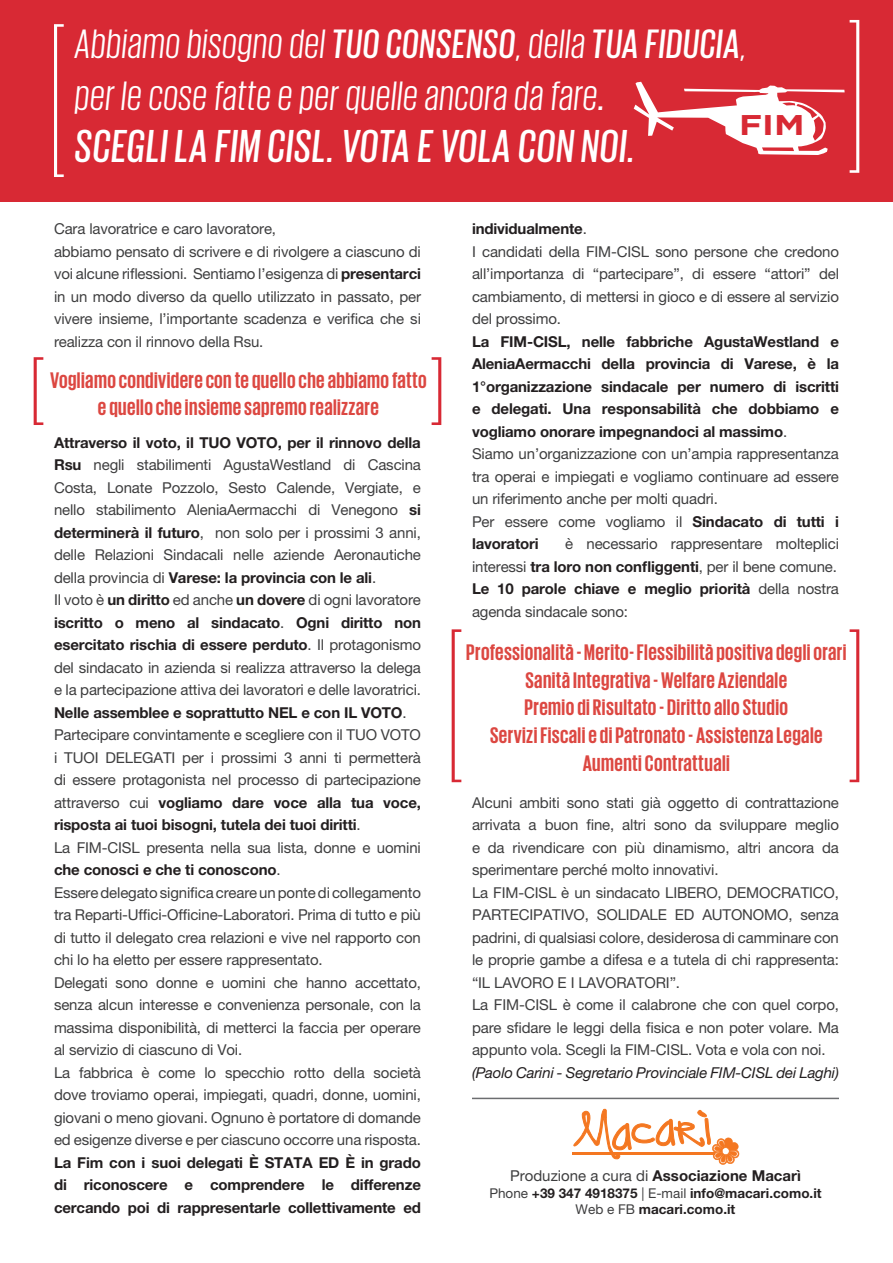
<style>
.page{position:relative;width:893px;height:1263px;background:#fff}
.page>*{position:absolute;margin:0;border:0;box-sizing:border-box;transform-origin:0 0}
.t1{font:italic 500 47.25px "Giorgio Sans";letter-spacing:.03em;color:#fff}
.t2{font:italic 42px/51.9px "Giorgio Sans";letter-spacing:.03em;color:#fff}
.t3{font:700 28.5px "Gotham";color:#d82934;scale:1.23 1}
.t4{font:700 23.1px/27.8px "Giorgio Sans";letter-spacing:.02em;color:#dc4741;text-align:center}
.t5{font:15px/22.5px "Helvetica Neue LT Pro";letter-spacing:-.01em;color:#3e3e3f}
.t6{font:700 15px/22.5px "Helvetica Neue LT Pro";letter-spacing:-.01em;color:#231f20;text-align:justify}
.t7{font:italic 15px "Helvetica Neue LT Pro";letter-spacing:-.01em;color:#231f20}
.t8{font:700 13.5px/16.5px "Helvetica Neue LT Pro";color:#231f20;text-align:center}
.s1{font-weight:500}
.s2{font-weight:700;color:#231f20}
.s3{font-weight:400;color:#3e3e3f}
</style>
<div class="page">
<svg style="left:34px;top:357px;width:9px;height:68px"></svg>
<svg style="left:432px;top:357px;width:9px;height:68px"></svg>
<svg style="left:452px;top:629px;width:9px;height:153px"></svg>
<svg style="left:850px;top:629px;width:9px;height:153px"></svg>
<div style="left:0;top:0;width:893px;height:201px;background:#d82934"></div>
<svg style="left:633px;top:20px;width:226px;height:153px"></svg>
<svg style="left:54px;top:24px;width:10px;height:153px"></svg>
<hr style="left:572px;top:1152px;width:143px;height:2px;background:#f47721">
<svg style="left:573px;top:1109px;width:166px;height:56px"></svg>
<hr style="left:472px;top:1098px;width:367px;height:1px;background:#6c6d70">
<h2 class="t2" style="left:75px;top:17px;width:672px">Abbiamo bisogno del <span class="s1">TUO CONSENSO</span>, della <span class="s1">TUA FIDUCIA</span>, per le cose fatte e per quelle ancora da fare<span class="s1">.</span></h2>
<h1 class="t1" style="left:75px;top:122px;width:561px">SCEGLI LA FIM CISL. VOTA E VOLA CON NOI.</h1>
<h3 class="t3" style="left:739px;top:106px;width:55px">FIM</h3>
<p class="t5" style="left:54px;top:217px;width:368px">Cara lavoratrice e caro lavoratore,<br>abbiamo pensato di scrivere e di rivolgere a ciascuno di voi alcune riflessioni. Sentiamo l’esigenza di <span class="s2">presentarci </span>in un modo diverso da quello utilizzato in passato, per vivere insieme, l’importante scadenza e verifica che si realizza con il rinnovo della Rsu.</p>
<h3 class="t4" style="left:50px;top:365px;width:378px">Vogliamo condividere con te quello che abbiamo fatto e quello che insieme sapremo realizzare</h3>
<p class="t5" style="left:54px;top:431px;width:368px"><span class="s2">Attraverso il voto, il TUO VOTO, per il rinnovo della Rsu</span> negli stabilimenti AgustaWestland di Cascina Costa, Lonate Pozzolo, Sesto Calende, Vergiate, e nello stabilimento AleniaAermacchi di Venegono <span class="s2">si determinerà il futuro</span>, non solo per i prossimi 3 anni, delle Relazioni Sindacali nelle aziende Aeronautiche della provincia di <span class="s2">Varese: la provincia con le ali</span>.<br>Il voto è <span class="s2">un diritto</span> ed anche <span class="s2">un dovere</span> di ogni lavoratore <span class="s2">iscritto o meno al sindacato</span>. <span class="s2">Ogni diritto non esercitato rischia di essere perduto</span>. Il protagonismo del sindacato in azienda si realizza attraverso la delega e la partecipazione attiva dei lavoratori e delle lavoratrici.<br><span class="s2">Nelle assemblee e soprattutto NEL e con IL VOTO</span>.<br>Partecipare convintamente e scegliere con il TUO VOTO i TUOI DELEGATI per i prossimi 3 anni ti permetterà di essere protagonista nel processo di partecipazione attraverso cui <span class="s2">vogliamo dare voce alla tua voce, risposta ai tuoi bisogni, tutela dei tuoi diritti</span>.<br>La FIM-CISL presenta nella sua lista, donne e uomini <span class="s2">che conosci e che ti conoscono</span>.<br>Essere delegato significa creare un ponte di collegamento tra Reparti-Uffici-Officine-Laboratori. Prima di tutto e più di tutto il delegato crea relazioni e vive nel rapporto con chi lo ha eletto per essere rappresentato.<br>Delegati sono donne e uomini che hanno accettato, senza alcun interesse e convenienza personale, con la massima disponibilità, di metterci la faccia per operare al servizio di ciascuno di Voi.<br>La fabbrica è come lo specchio rotto della società dove troviamo operai, impiegati, quadri, donne, uomini, giovani o meno giovani. Ognuno è portatore di domande ed esigenze diverse e per ciascuno occorre una risposta.</p>
<p class="t6" style="left:54px;top:1151px;width:368px">La Fim con i suoi delegati È STATA ED È in grado di riconoscere e comprendere le differenze cercando poi di rappresentarle collettivamente ed</p>
<p class="t5" style="left:472px;top:217px;width:368px"><span class="s2">individualmente</span>.<br>I candidati della FIM-CISL sono persone che credono all’importanza di “partecipare”, di essere “attori” del cambiamento, di mettersi in gioco e di essere al servizio del prossimo.</p>
<p class="t6" style="left:472px;top:330px;width:368px;text-align:left">La FIM-CISL, nelle fabbriche AgustaWestland e AleniaAermacchi della provincia di Varese, è la 1°organizzazione sindacale per numero di iscritti e delegati. Una responsabilità che dobbiamo e vogliamo onorare impegnandoci al massimo<span class="s3">.<br>Siamo un’organizzazione con un’ampia rappresentanza tra operai e impiegati e vogliamo continuare ad essere un riferimento anche per molti quadri.<br>Per essere come vogliamo il</span> Sindacato di tutti i lavoratori</p>
<p class="t5" style="left:472px;top:532px;width:368px;text-indent:93px">è necessario rappresentare molteplici interessi <span class="s2">tra loro non confliggenti</span>, per il bene comune.<br><span class="s2">Le 10 parole chiave e meglio priorità</span> della nostra agenda sindacale sono:</p>
<h3 class="t4" style="left:466px;top:638px;width:382px">Professionalità - Merito- Flessibilità positiva degli orari Sanità Integrativa - Welfare Aziendale<br>Premio di Risultato - Diritto allo Studio<br>Servizi Fiscali e di Patronato - Assistenza Legale Aumenti Contrattuali</h3>
<p class="t5" style="left:472px;top:791px;width:368px">Alcuni ambiti sono stati già oggetto di contrattazione arrivata a buon fine, altri sono da sviluppare meglio e da rivendicare con più dinamismo, altri ancora da sperimentare perché molto innovativi.<br>La FIM-CISL è un sindacato LIBERO, DEMOCRATICO, PARTECIPATIVO, SOLIDALE ED AUTONOMO, senza padrini, di qualsiasi colore, desiderosa di camminare con le proprie gambe a difesa e a tutela di chi rappresenta: “IL LAVORO E I LAVORATORI”.<br>La FIM-CISL è come il calabrone che con quel corpo, pare sfidare le leggi della fisica e non poter volare. Ma appunto vola. Scegli la FIM-CISL. Vota e vola con noi.</p>
<p class="t7" style="left:472px;top:1063px;width:368px">(Paolo Carini - Segretario Provinciale FIM-CISL dei Laghi)</p>
<p class="t6" style="left:510px;top:1164px;width:292px"><span class="s3">Produzione a cura di</span> Associazione Macarì</p>
<p class="t8" style="left:489px;top:1184px;width:334px"><span class="s3">Phone</span> +39 347 4918375 <span class="s3">| E-mail</span> info@macari.como.it<br><span class="s3">Web e FB</span> macari.como.it</p>
</div>
